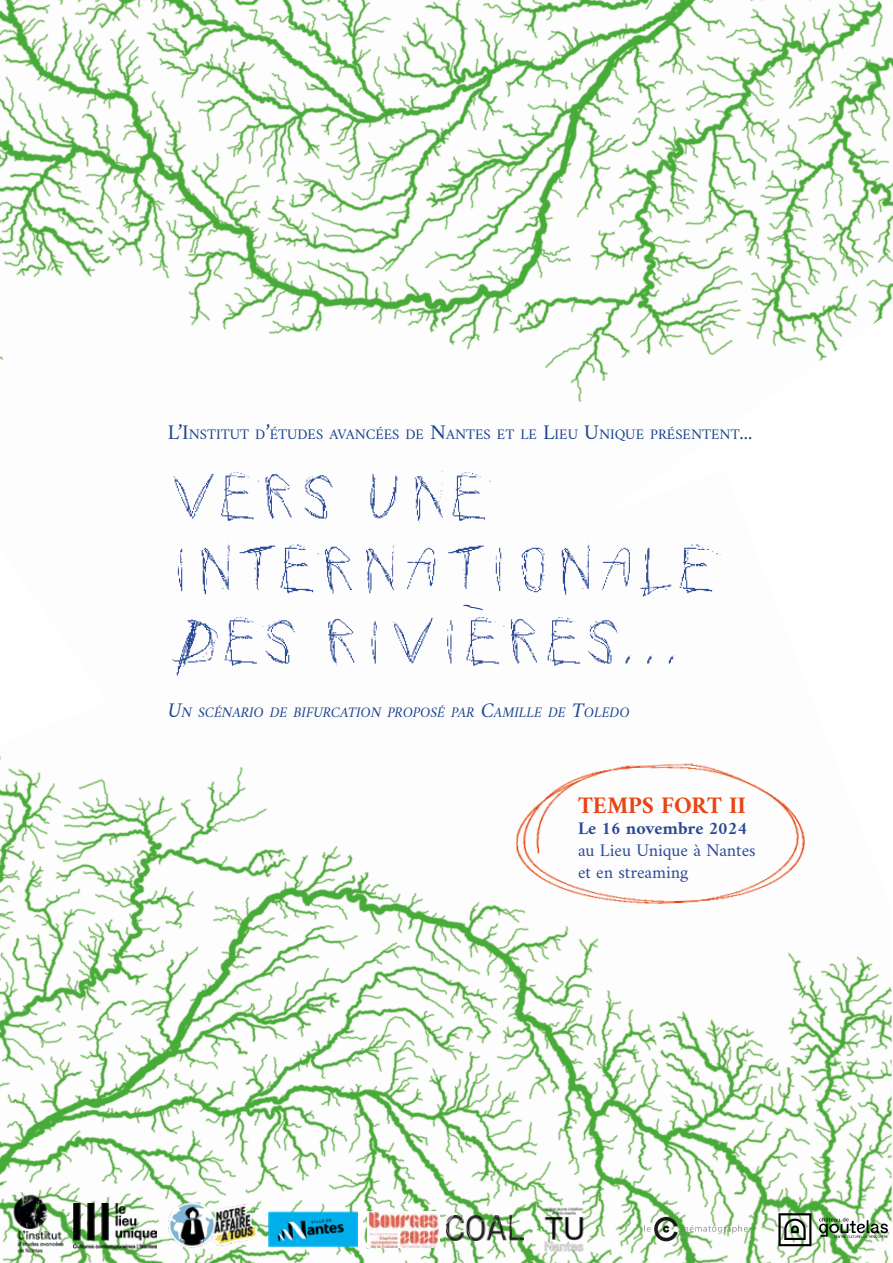
<style>
.page{position:relative;width:893px;height:1263px;background:#fff}
.page>*{position:absolute;margin:0;border:0;box-sizing:border-box;transform-origin:0 0}
.t1{font:700 24px "Amiri";color:#e84511}
.t2{font:18px/21.6px "Amiri";color:#2b4994}
.t3{font:700 18px "Amiri";color:#2b4994}
.t4{font:14.7px "Amiri";color:#1a428e}
.t5{font:italic 14.7px "Amiri";color:#1a428e}
.s1{font-size:21px}
</style>
<div class="page">
<img style="left:0;top:0;width:893px;height:403px">
<img style="left:0;top:755px;width:892px;height:508px">
<img style="left:514px;top:759px;width:297px;height:176px">
<img style="left:172px;top:471px;width:549px;height:205px">
<img style="left:74px;top:1203px;width:82px;height:46px">
<img style="left:163px;top:1196px;width:98px;height:55px">
<img style="left:447px;top:1216px;width:76px;height:24px">
<img style="left:368px;top:1211px;width:71px;height:36px">
<img style="left:9px;top:1190px;width:59px;height:67px">
<svg style="left:793px;top:1213px;width:18px;height:33px"></svg>
<svg style="left:819px;top:1217px;width:69px;height:21px"></svg>
<img style="left:268px;top:1209px;width:90px;height:39px">
<img style="left:542px;top:1203px;width:44px;height:52px">
<svg style="left:463px;top:605px;width:21px;height:6px"></svg>
<img style="left:585px;top:1210px;width:208px;height:37px">
<p class="t4" style="left:168px;top:426px;width:586px"><span class="s1">L’I</span>NSTITUT D<span class="s1">’</span>ÉTUDES AVANCÉES DE <span class="s1">N</span>ANTES ET LE <span class="s1">L</span>IEU <span class="s1">U</span>NIQUE PRÉSENTENT<span class="s1">...</span></p>
<p class="t5" style="left:168px;top:703px;width:463px"><span class="s1">U</span>N SCÉNARIO DE BIFURCATION PROPOSÉ PAR <span class="s1">C</span>AMILLE DE <span class="s1">T</span>OLEDO</p>
<h1 class="t1" style="left:578px;top:790px;width:169px">TEMPS FORT II</h1>
<p class="t3" style="left:578px;top:818px;width:170px">Le 16 novembre 2024</p>
<p class="t2" style="left:578px;top:839px;width:179px">au Lieu Unique à Nantes et en streaming</p>
</div>
